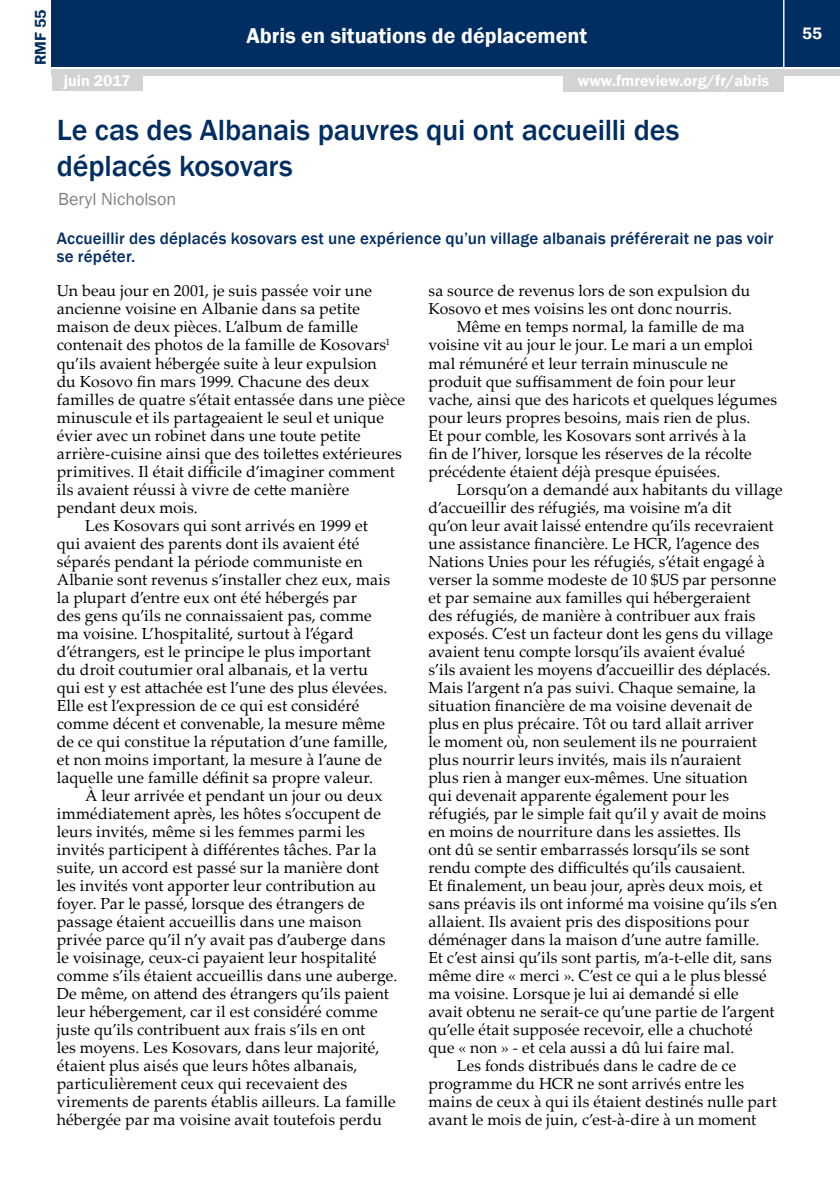
<style>
.page{position:relative;width:840px;height:1191px;background:#fff}
.page>*{position:absolute;margin:0;border:0;box-sizing:border-box;transform-origin:0 0}
.t1{font:500 30px/36px "Franklin Gothic";letter-spacing:-.005em;color:#002d62}
.t2{font:600 22px "Franklin Gothic";color:#fff}
.t3{font:18px "Franklin Gothic";color:#808285}
.t4{font:500 17px/18px "Franklin Gothic";letter-spacing:.01em;color:#002d62}
.t5{font:600 17px "Franklin Gothic";color:#fff}
.t6{font:16px/18px "Palatino Linotype";letter-spacing:.01em;color:#000}
.t7{font:600 16px "Franklin Gothic";color:#fff}
.t8{font:600 16px "Franklin Gothic";color:#002d62}
</style>
<div class="page">
<div style="left:52px;top:0;width:787px;height:66px;background:#002d62"></div>
<div style="left:52px;top:69px;width:787px;height:6px;background:#d1d3d4"></div>
<hr style="left:782px;top:0;width:2px;height:68px;background:#fff">
<div style="left:52px;top:73px;width:90px;height:18px;background:#d1d3d4"></div>
<div style="left:563px;top:74px;width:220px;height:18px;background:#d1d3d4"></div>
<p class="t8" style="left:31px;top:65px;width:57px;rotate:-90deg">RMF 55</p>
<h2 class="t2" style="left:246px;top:22px;width:342px">Abris en situations de déplacement</h2>
<p class="t7" style="left:64px;top:71px;width:68px">juin 2017</p>
<p class="t7" style="left:577px;top:71px;width:193px">www.fmreview.org/fr/abris</p>
<h1 class="t1" style="left:57px;top:112px;width:624px">Le cas des Albanais pauvres qui ont accueilli des déplacés kosovars</h1>
<p class="t3" style="left:58px;top:188px;width:119px">Beryl Nicholson</p>
<p class="t4" style="left:57px;top:230px;width:717px">Accueillir des déplacés kosovars est une expérience qu’un village albanais préférerait ne pas voir se répéter.</p>
<p class="t6" style="left:57px;top:281px;width:316px">Un beau jour en 2001, je suis passée voir une</p>
<p class="t6" style="left:57px;top:299px;width:304px">ancienne voisine en Albanie dans sa petite</p>
<p class="t6" style="left:57px;top:317px;width:302px">maison de deux pièces. L’album de famille</p>
<p class="t6" style="left:57px;top:335px;width:335px">contenait des photos de la famille de Kosovars<sup>1</sup></p>
<p class="t6" style="left:57px;top:353px;width:321px">qu’ils avaient hébergée suite à leur expulsion</p>
<p class="t6" style="left:57px;top:371px;width:314px">du Kosovo fin mars 1999. Chacune des deux</p>
<p class="t6" style="left:57px;top:389px;width:350px">familles de quatre s’était entassée dans une pièce</p>
<p class="t6" style="left:57px;top:407px;width:328px">minuscule et ils partageaient le seul et unique</p>
<p class="t6" style="left:57px;top:425px;width:305px">évier avec un robinet dans une toute petite</p>
<p class="t6" style="left:57px;top:443px;width:346px">arrière-cuisine ainsi que des toilettes extérieures</p>
<p class="t6" style="left:57px;top:461px;width:339px">primitives. Il était difficile d’imaginer comment</p>
<p class="t6" style="left:57px;top:479px;width:294px">ils avaient réussi à vivre de cette manière</p>
<p class="t6" style="left:57px;top:497px;width:142px">pendant deux mois.</p>
<p class="t6" style="left:85px;top:515px;width:284px">Les Kosovars qui sont arrivés en 1999 et</p>
<p class="t6" style="left:57px;top:533px;width:304px">qui avaient des parents dont ils avaient été</p>
<p class="t6" style="left:57px;top:551px;width:307px">séparés pendant la période communiste en</p>
<p class="t6" style="left:57px;top:569px;width:335px">Albanie sont revenus s’installer chez eux, mais</p>
<p class="t6" style="left:57px;top:587px;width:301px">la plupart d’entre eux ont été hébergés par</p>
<p class="t6" style="left:57px;top:605px;width:316px">des gens qu’ils ne connaissaient pas, comme</p>
<p class="t6" style="left:57px;top:623px;width:298px">ma voisine. L’hospitalité, surtout à l’égard</p>
<p class="t6" style="left:57px;top:641px;width:315px">d’étrangers, est le principe le plus important</p>
<p class="t6" style="left:57px;top:659px;width:313px">du droit coutumier oral albanais, et la vertu</p>
<p class="t6" style="left:57px;top:677px;width:332px">qui est y est attachée est l’une des plus élevées.</p>
<p class="t6" style="left:57px;top:695px;width:304px">Elle est l’expression de ce qui est considéré</p>
<p class="t6" style="left:57px;top:713px;width:330px">comme décent et convenable, la mesure même</p>
<p class="t6" style="left:57px;top:731px;width:332px">de ce qui constitue la réputation d’une famille,</p>
<p class="t6" style="left:57px;top:749px;width:326px">et non moins important, la mesure à l’aune de</p>
<p class="t6" style="left:57px;top:767px;width:318px">laquelle une famille définit sa propre valeur.</p>
<p class="t6" style="left:85px;top:785px;width:299px">À leur arrivée et pendant un jour ou deux</p>
<p class="t6" style="left:57px;top:803px;width:325px">immédiatement après, les hôtes s’occupent de</p>
<p class="t6" style="left:57px;top:821px;width:309px">leurs invités, même si les femmes parmi les</p>
<p class="t6" style="left:57px;top:839px;width:321px">invités participent à différentes tâches. Par la</p>
<p class="t6" style="left:57px;top:857px;width:324px">suite, un accord est passé sur la manière dont</p>
<p class="t6" style="left:57px;top:875px;width:320px">les invités vont apporter leur contribution au</p>
<p class="t6" style="left:57px;top:893px;width:309px">foyer. Par le passé, lorsque des étrangers de</p>
<p class="t6" style="left:57px;top:911px;width:306px">passage étaient accueillis dans une maison</p>
<p class="t6" style="left:57px;top:929px;width:330px">privée parce qu’il n’y avait pas d’auberge dans</p>
<p class="t6" style="left:57px;top:947px;width:321px">le voisinage, ceux-ci payaient leur hospitalité</p>
<p class="t6" style="left:57px;top:965px;width:342px">comme s’ils étaient accueillis dans une auberge.</p>
<p class="t6" style="left:57px;top:983px;width:334px">De même, on attend des étrangers qu’ils paient</p>
<p class="t6" style="left:57px;top:1001px;width:322px">leur hébergement, car il est considéré comme</p>
<p class="t6" style="left:57px;top:1019px;width:310px">juste qu’ils contribuent aux frais s’ils en ont</p>
<p class="t6" style="left:57px;top:1037px;width:324px">les moyens. Les Kosovars, dans leur majorité,</p>
<p class="t6" style="left:57px;top:1055px;width:302px">étaient plus aisés que leurs hôtes albanais,</p>
<p class="t6" style="left:57px;top:1073px;width:291px">particulièrement ceux qui recevaient des</p>
<p class="t6" style="left:57px;top:1091px;width:340px">virements de parents établis ailleurs. La famille</p>
<p class="t6" style="left:57px;top:1109px;width:326px">hébergée par ma voisine avait toutefois perdu</p>
<p class="t6" style="left:428px;top:281px;width:323px">sa source de revenus lors de son expulsion du<br>Kosovo et mes voisins les ont donc nourris.</p>
<p class="t6" style="left:428px;top:317px;width:350px;text-indent:28px">Même en temps normal, la famille de ma voisine vit au jour le jour. Le mari a un emploi mal rémunéré et leur terrain minuscule ne produit que suffisamment de foin pour leur vache, ainsi que des haricots et quelques légumes pour leurs propres besoins, mais rien de plus.<br>Et pour comble, les Kosovars sont arrivés à la<br>fin de l’hiver, lorsque les réserves de la récolte précédente étaient déjà presque épuisées.</p>
<p class="t6" style="left:456px;top:479px;width:327px">Lorsqu’on a demandé aux habitants du village</p>
<p class="t6" style="left:428px;top:497px;width:304px">d’accueillir des réfugiés, ma voisine m’a dit</p>
<p class="t6" style="left:428px;top:515px;width:346px">qu’on leur avait laissé entendre qu’ils recevraient</p>
<p class="t6" style="left:428px;top:533px;width:332px">une assistance financière. Le HCR, l’agence des</p>
<p class="t6" style="left:428px;top:551px;width:338px">Nations Unies pour les réfugiés, s’était engagé à</p>
<p class="t6" style="left:428px;top:569px;width:349px">verser la somme modeste de 10 $US par personne</p>
<p class="t6" style="left:428px;top:587px;width:323px">et par semaine aux familles qui hébergeraient</p>
<p class="t6" style="left:428px;top:605px;width:328px">des réfugiés, de manière à contribuer aux frais</p>
<p class="t6" style="left:428px;top:623px;width:346px">exposés. C’est un facteur dont les gens du village</p>
<p class="t6" style="left:428px;top:641px;width:318px">avaient tenu compte lorsqu’ils avaient évalué</p>
<p class="t6" style="left:428px;top:659px;width:343px">s’ils avaient les moyens d’accueillir des déplacés.</p>
<p class="t6" style="left:428px;top:677px;width:329px">Mais l’argent n’a pas suivi. Chaque semaine, la</p>
<p class="t6" style="left:428px;top:695px;width:325px">situation financière de ma voisine devenait de</p>
<p class="t6" style="left:428px;top:713px;width:326px">plus en plus précaire. Tôt ou tard allait arriver</p>
<p class="t6" style="left:428px;top:731px;width:330px">le moment où, non seulement ils ne pourraient</p>
<p class="t6" style="left:428px;top:749px;width:314px">plus nourrir leurs invités, mais ils n’auraient</p>
<p class="t6" style="left:428px;top:767px;width:320px">plus rien à manger eux-mêmes. Une situation</p>
<p class="t6" style="left:428px;top:785px;width:302px">qui devenait apparente également pour les</p>
<p class="t6" style="left:428px;top:803px;width:339px">réfugiés, par le simple fait qu’il y avait de moins</p>
<p class="t6" style="left:428px;top:821px;width:314px">en moins de nourriture dans les assiettes. Ils</p>
<p class="t6" style="left:428px;top:839px;width:322px">ont dû se sentir embarrassés lorsqu’ils se sont</p>
<p class="t6" style="left:428px;top:857px;width:318px">rendu compte des difficultés qu’ils causaient.</p>
<p class="t6" style="left:428px;top:875px;width:335px">Et finalement, un beau jour, après deux mois, et</p>
<p class="t6" style="left:428px;top:893px;width:350px">sans préavis ils ont informé ma voisine qu’ils s’en</p>
<p class="t6" style="left:428px;top:911px;width:322px">allaient. Ils avaient pris des dispositions pour</p>
<p class="t6" style="left:428px;top:929px;width:332px">déménager dans la maison d’une autre famille.</p>
<p class="t6" style="left:428px;top:947px;width:345px">Et c’est ainsi qu’ils sont partis, m’a-t-elle dit, sans</p>
<p class="t6" style="left:428px;top:965px;width:339px">même dire « merci ». C’est ce qui a le plus blessé</p>
<p class="t6" style="left:428px;top:983px;width:311px">ma voisine. Lorsque je lui ai demandé si elle</p>
<p class="t6" style="left:428px;top:1001px;width:347px">avait obtenu ne serait-ce qu’une partie de l’argent</p>
<p class="t6" style="left:428px;top:1019px;width:325px">qu’elle était supposée recevoir, elle a chuchoté</p>
<p class="t6" style="left:428px;top:1037px;width:307px">que « non » - et cela aussi a dû lui faire mal.</p>
<p class="t6" style="left:456px;top:1055px;width:280px">Les fonds distribués dans le cadre de ce</p>
<p class="t6" style="left:428px;top:1073px;width:317px">programme du HCR ne sont arrivés entre les</p>
<p class="t6" style="left:428px;top:1091px;width:349px">mains de ceux à qui ils étaient destinés nulle part</p>
<p class="t6" style="left:428px;top:1109px;width:329px">avant le mois de juin, c’est-à-dire à un moment</p>
<p class="t5" style="left:801px;top:23px;width:21px">55</p>
</div>
